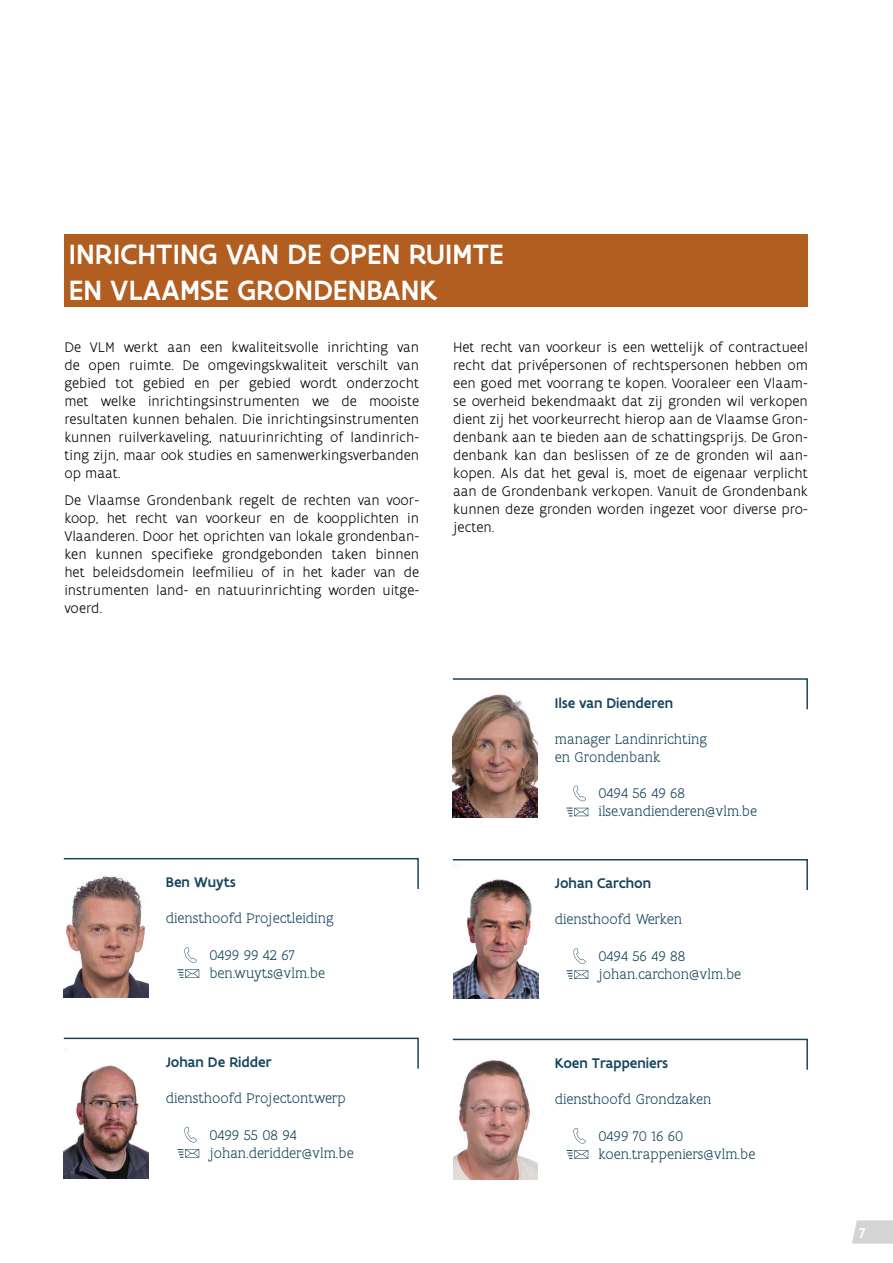
<style>
.page{position:relative;width:893px;height:1263px;background:#fff}
.page>*{position:absolute;margin:0;border:0;box-sizing:border-box;transform-origin:0 0}
.titel_dienst{font:500 30px "Flanders Art Sans";letter-spacing:.005em;color:#fff}
.tekst{font:300 15px/18px "Flanders Art Sans";color:#000;text-align:justify}
.dienst_tel_mail{font:300 15px "Flanders Art Serif";color:#17465b}
.naam{font:500 15px "Flanders Art Sans";color:#17465b}
.dienst_tel_mail-2{font:500 15px "Flanders Art Sans";color:#17465b}
.t1{font:500 15px "Flanders Art Sans";color:#fff}
</style>
<div class="page">
<div style="left:64px;top:234px;width:744px;height:73px;background:#b35e21"></div>
<svg style="left:573px;top:948px;width:13px;height:16px"></svg>
<svg style="left:566px;top:970px;width:22px;height:9px"></svg>
<svg style="left:452px;top:859px;width:356px;height:32px"></svg>
<svg style="left:573px;top:786px;width:13px;height:15px"></svg>
<svg style="left:566px;top:808px;width:22px;height:9px"></svg>
<svg style="left:452px;top:678px;width:356px;height:32px"></svg>
<svg style="left:573px;top:1128px;width:13px;height:15px"></svg>
<svg style="left:566px;top:1150px;width:22px;height:9px"></svg>
<svg style="left:452px;top:1038px;width:356px;height:32px"></svg>
<svg style="left:184px;top:947px;width:13px;height:16px"></svg>
<svg style="left:177px;top:969px;width:22px;height:9px"></svg>
<svg style="left:63px;top:857px;width:356px;height:32px"></svg>
<svg style="left:184px;top:1127px;width:13px;height:15px"></svg>
<svg style="left:177px;top:1149px;width:22px;height:9px"></svg>
<svg style="left:63px;top:1037px;width:356px;height:32px"></svg>
<img style="left:64px;top:870px;width:85px;height:128px">
<img style="left:64px;top:1048px;width:85px;height:130px">
<img style="left:454px;top:1053px;width:84px;height:126px">
<img style="left:454px;top:865px;width:85px;height:133px">
<img style="left:453px;top:690px;width:85px;height:127px">
<svg style="left:852px;top:1220px;width:41px;height:23px"></svg>
<p class="titel_dienst" style="left:69px;top:235px;width:437px">INRICHTING VAN DE OPEN RUIMTE</p>
<p class="titel_dienst" style="left:69px;top:271px;width:370px">EN VLAAMSE GRONDENBANK</p>
<p class="tekst" style="left:64px;top:338px;width:356px">De VLM werkt aan een kwaliteitsvolle inrichting van de open ruimte. De omgevingskwaliteit verschilt van gebied tot gebied en per gebied wordt onderzocht met welke inrichtingsinstrumenten we de mooiste resultaten kunnen behalen. Die inrichtingsinstrumenten kunnen ruilverkaveling, natuurinrichting of landinrich&shy;ting zijn, maar ook studies en samenwerkingsverbanden op maat.</p>
<p class="tekst" style="left:64px;top:491px;width:356px">De Vlaamse Grondenbank regelt de rechten van voor&shy;koop, het recht van voorkeur en de koopplichten in Vlaanderen. Door het oprichten van lokale grondenban&shy;ken kunnen specifieke grondgebonden taken binnen het beleidsdomein leefmilieu of in het kader van de instrumenten land- en natuurinrichting worden uitge&shy;voerd.</p>
<p class="tekst" style="left:453px;top:338px;width:356px">Het recht van voorkeur is een wettelijk of contractueel recht dat privépersonen of rechtspersonen hebben om een goed met voorrang te kopen. Vooraleer een Vlaam&shy;se overheid bekendmaakt dat zij gronden wil verkopen dient zij het voorkeurrecht hierop aan de Vlaamse Gron&shy;denbank aan te bieden aan de schattingsprijs. De Gron&shy;denbank kan dan beslissen of ze de gronden wil aan&shy;kopen. Als dat het geval is, moet de eigenaar verplicht aan de Grondenbank verkopen. Vanuit de Grondenbank kunnen deze gronden worden ingezet voor diverse pro&shy;jecten.</p>
<p class="naam" style="left:166px;top:873px;width:71px">Ben Wuyts</p>
<p class="dienst_tel_mail" style="left:166px;top:909px;width:169px">diensthoofd Projectleiding</p>
<p class="dienst_tel_mail" style="left:209px;top:946px;width:87px">0499 99 42 67</p>
<p class="dienst_tel_mail" style="left:209px;top:964px;width:117px">ben.wuyts@vlm.be</p>
<p class="naam" style="left:166px;top:1053px;width:108px">Johan De Ridder</p>
<p class="dienst_tel_mail" style="left:166px;top:1089px;width:182px">diensthoofd Projectontwerp</p>
<p class="dienst_tel_mail" style="left:209px;top:1126px;width:89px">0499 55 08 94</p>
<p class="dienst_tel_mail" style="left:209px;top:1144px;width:146px">johan.deridder@vlm.be</p>
<p class="naam" style="left:555px;top:693px;width:120px">Ilse van Dienderen</p>
<p class="dienst_tel_mail" style="left:555px;top:730px;width:154px">manager Landinrichting</p>
<p class="dienst_tel_mail" style="left:555px;top:748px;width:107px">en Grondenbank</p>
<p class="dienst_tel_mail" style="left:598px;top:784px;width:88px">0494 56 49 68</p>
<p class="dienst_tel_mail" style="left:598px;top:802px;width:160px">ilse.vandienderen@vlm.be</p>
<p class="naam" style="left:555px;top:874px;width:98px">Johan Carchon</p>
<p class="dienst_tel_mail" style="left:555px;top:910px;width:129px">diensthoofd Werken</p>
<p class="dienst_tel_mail" style="left:598px;top:947px;width:88px">0494 56 49 88</p>
<p class="dienst_tel_mail" style="left:598px;top:965px;width:144px">johan.carchon@vlm.be</p>
<p class="dienst_tel_mail-2" style="left:555px;top:1054px;width:115px">Koen Trappeniers</p>
<p class="dienst_tel_mail" style="left:555px;top:1090px;width:158px">diensthoofd Grondzaken</p>
<p class="dienst_tel_mail" style="left:598px;top:1127px;width:86px">0499 70 16 60</p>
<p class="dienst_tel_mail" style="left:598px;top:1145px;width:158px">koen.trappeniers@vlm.be</p>
<p class="t1" style="left:859px;top:1223px;width:8px">7</p>
</div>
